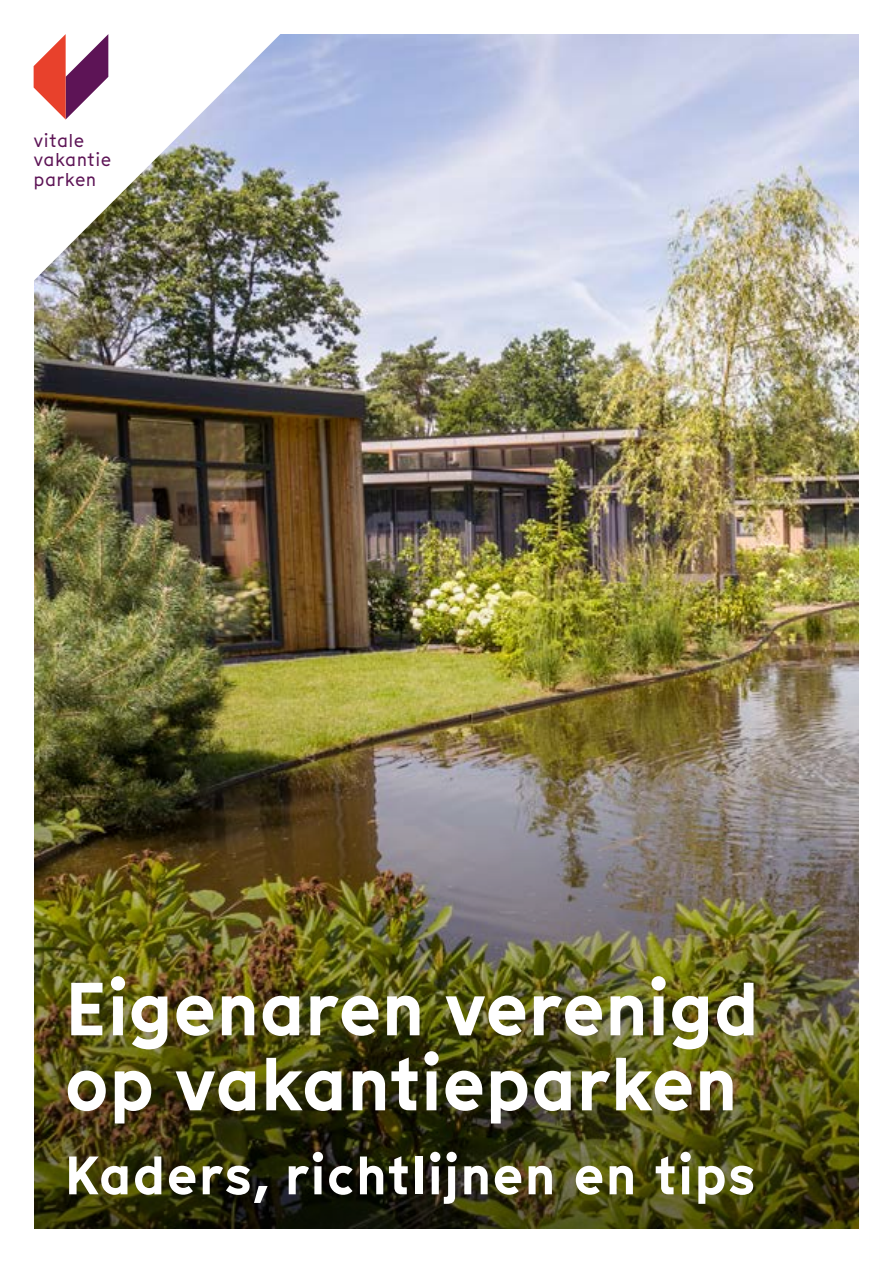
<style>
.page{position:relative;width:893px;height:1263px;background:#fff}
.page>*{position:absolute;margin:0;border:0;box-sizing:border-box;transform-origin:0 0}
.t1{font:700 75px/75px "Munken Sans";letter-spacing:-.02em;color:#fff}
.t2{font:700 54px "Munken Sans";color:#fff}
.t3{font:18.6px/19.5px "Munken Sans";letter-spacing:.02em;color:#5d1456}
</style>
<div class="page">
<img style="left:34px;top:34px;width:825px;height:542px">
<img style="left:33px;top:34px;width:248px;height:248px">
<img style="left:34px;top:576px;width:825px;height:653px">
<svg style="left:34px;top:34px;width:74px;height:86px"></svg>
<p class="t3" style="left:34px;top:130px;width:79px">vitale vakantie parken</p>
<p class="t1" style="left:64px;top:967px;width:698px">Eigenaren verenigd op vakantieparken</p>
<p class="t2" style="left:64px;top:1136px;width:695px">Kaders, richtlijnen en tips</p>
</div>
